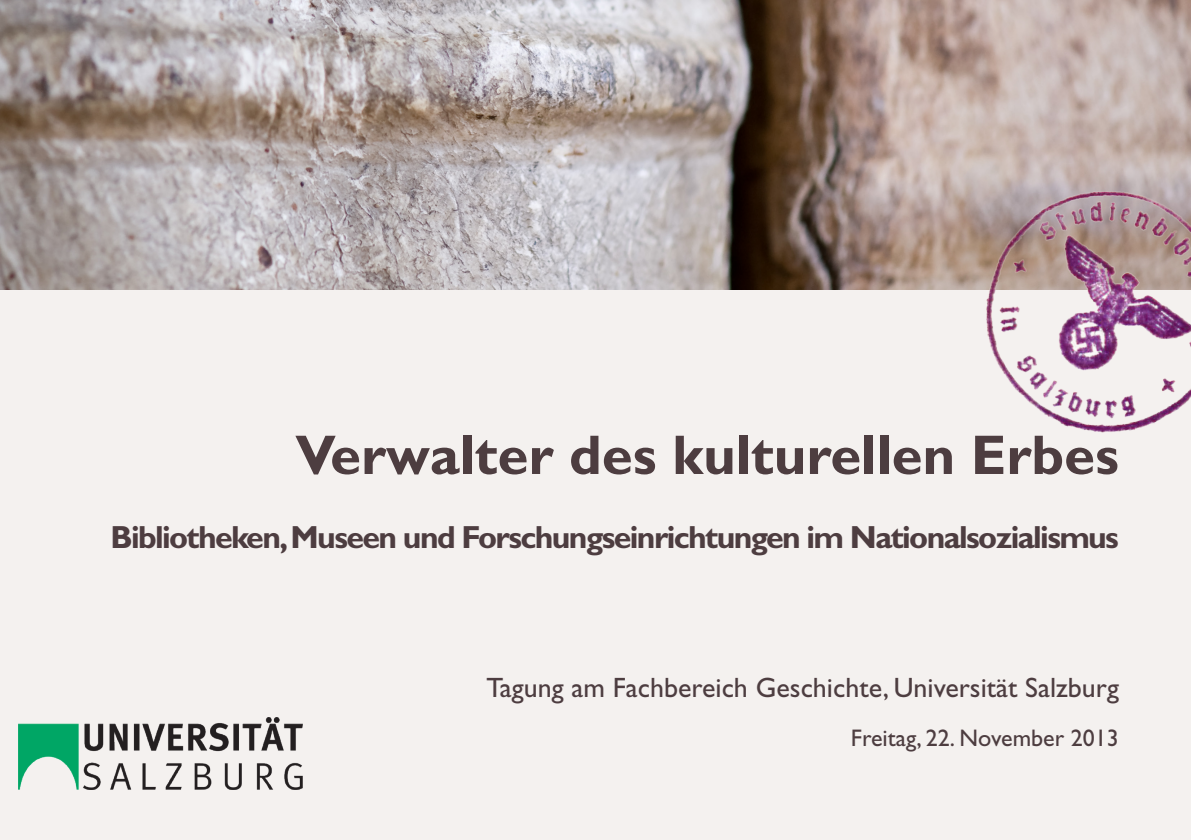
<style>
.page{position:relative;width:1191px;height:840px;background:#fff}
.page>*{position:absolute;margin:0;border:0;box-sizing:border-box;transform-origin:0 0}
.t1{font:700 56px "Gill Sans";color:#4d3d40}
.t2{font:700 32px "Gill Sans";letter-spacing:-.05em;color:#4d3d40}
.t3{font:28px "Gill Sans";color:#4d3d40}
.t4{font:24px "Gill Sans";color:#4d3d40}
</style>
<div class="page">
<div style="left:0;top:0;width:1191px;height:839px;background:#f4f1ef"></div>
<img style="left:19px;top:717px;width:283px;height:71px">
<img style="left:0;top:0;width:1191px;height:289px">
<img style="left:934px;top:153px;width:257px;height:280px">
<p class="t1" style="left:295px;top:421px;width:825px">Verwalter des kulturellen Erbes</p>
<p class="t2" style="left:110px;top:518px;width:1010px">Bibliotheken, Museen und Forschungseinrichtungen im Nationalsozialismus</p>
<p class="t3" style="left:486px;top:671px;width:634px">Tagung am Fachbereich Geschichte, Universität Salzburg</p>
<p class="t4" style="left:850px;top:724px;width:270px">Freitag, 22. November 2013</p>
</div>
